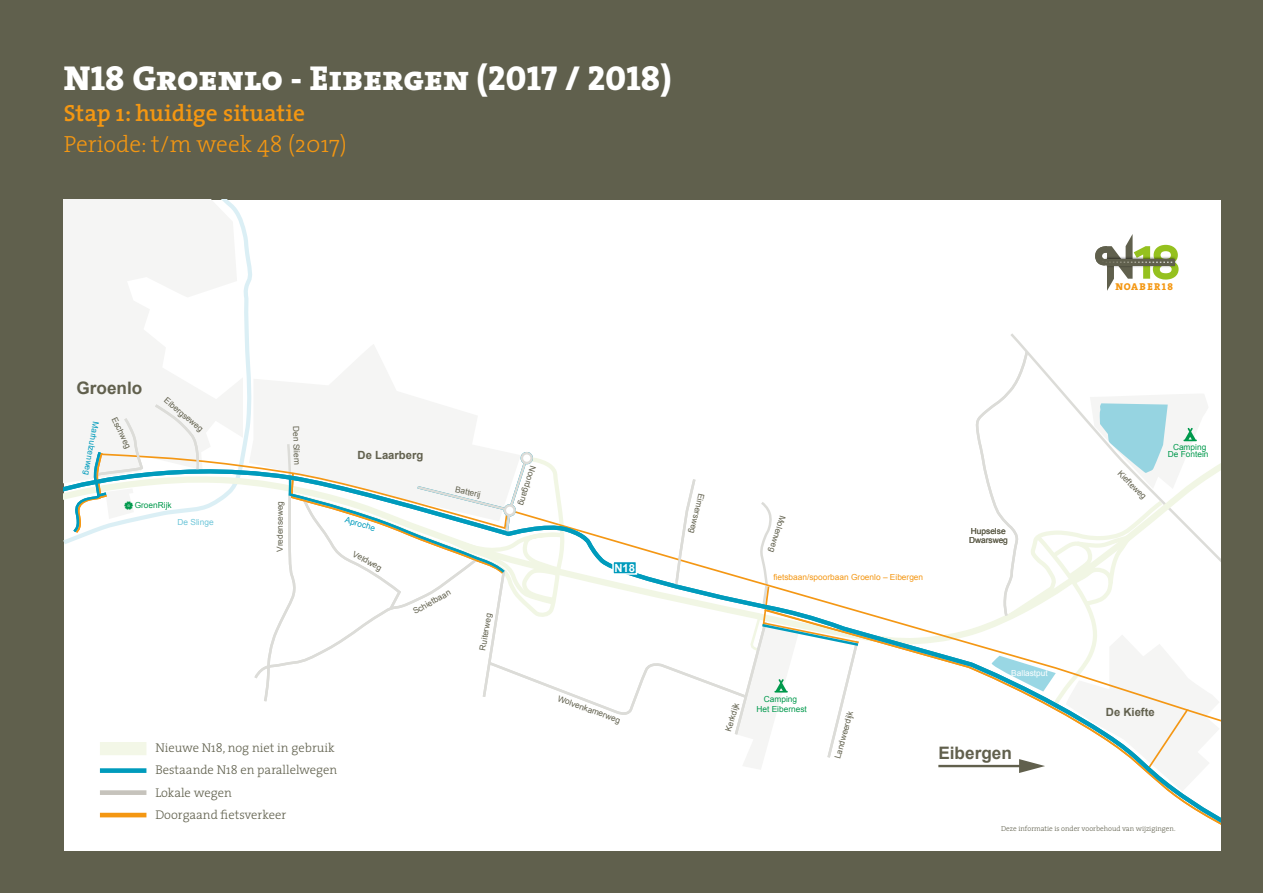
<style>
.page{position:relative;width:1263px;height:893px;background:#60604d}
.page>*{position:absolute;margin:0;border:0;box-sizing:border-box;transform-origin:0 0}
.t1{font:34.8px "The Serif Extra Bold Caps";color:#fff}
.t2{font:300 23.4px "The Serif";color:#f49712}
.t3{font:600 23.4px "The Serif";color:#f49712}
.t4{font:700 17.25px "Arial";color:#61604d}
.t5{font:300 12.6px/22.2px "The Serif";color:#60604d}
.t6{font:700 11.25px "Arial";color:#61604d}
.t7{font:700 11.25px "Arial";color:#fff}
.t8{font:9.9px "The Serif Extra Bold Caps";letter-spacing:.14em;color:#f49712}
.t9{font:8.25px/8.9px "Arial";color:#61604d}
.t10{font:8.25px/7.1px "Arial";color:#00994c;text-align:center}
.t11{font:8.25px "Arial";color:#f49714}
.t12{font:8.25px "Arial";color:#009bbc}
.t13{font:8.25px "Arial";color:#fff}
.t14{font:8.25px "Arial";color:#6ec6d9}
.t15{font:300 7.2px "The Serif";color:#60604d}
</style>
<div class="page">
<div style="left:64px;top:200px;width:1156px;height:650px;background:#fff"></div>
<svg style="left:257px;top:345px;width:220px;height:87px;fill:#f5f5f4"></svg>
<svg style="left:64px;top:200px;width:193px;height:232px"></svg>
<svg style="left:64px;top:432px;width:410px;height:21px"></svg>
<svg style="left:152px;top:402px;width:48px;height:51px"></svg>
<svg style="left:64px;top:453px;width:1156px;height:372px"></svg>
<svg style="left:252px;top:441px;width:609px;height:329px"></svg>
<svg style="left:974px;top:349px;width:246px;height:442px"></svg>
<svg style="left:1095px;top:234px;width:83px;height:57px"></svg>
<div style="left:100px;top:742px;width:46px;height:13px;background:#f3f7e7"></div>
<div style="left:100px;top:768px;width:46px;height:5px;background:#009bbc"></div>
<div style="left:100px;top:790px;width:46px;height:5px;background:#c6c3bc"></div>
<hr style="left:100px;top:813px;width:46px;height:4px;background:#f49712">
<svg style="left:71px;top:415px;width:74px;height:120px"></svg>
<h1 class="t1" style="left:64px;top:49px;width:609px">N18 Groenlo - Eibergen (2017 / 2018)</h1>
<h2 class="t3" style="left:64px;top:94px;width:243px">Stap 1: huidige situatie</h2>
<h2 class="t2" style="left:64px;top:125px;width:285px">Periode: t/m week 48 (2017)</h2>
<h3 class="t4" style="left:77px;top:376px;width:67px">Groenlo</h3>
<p class="t12" style="left:101px;top:423px;width:56px;rotate:100deg">Marhulzenweg</p>
<p class="t9" style="left:118px;top:415px;width:35px;rotate:64deg">Eschweg</p>
<p class="t9" style="left:168px;top:396px;width:50px;rotate:40deg">Eibergseweg</p>
<p class="t10" style="left:135px;top:501px;width:38px">GroenRijk</p>
<p class="t14" style="left:178px;top:516px;width:38px">De Slinge</p>
<p class="t9" style="left:300px;top:426px;width:40px;rotate:88deg">Den Sliem</p>
<p class="t9" style="left:276px;top:552px;width:52px;rotate:-90deg">Vredenseweg</p>
<h3 class="t6" style="left:358px;top:448px;width:67px">De Laarberg</h3>
<p class="t12" style="left:347px;top:514px;width:32px;rotate:17deg">Aproche</p>
<p class="t9" style="left:355px;top:549px;width:33px;rotate:28deg">Veldweg</p>
<p class="t9" style="left:456px;top:485px;width:27px;rotate:12deg">Batterij</p>
<p class="t9" style="left:411px;top:608px;width:43px;rotate:-29deg">Schietbaan</p>
<p class="t9" style="left:478px;top:649px;width:39px;rotate:-80deg">Ruiterweg</p>
<h3 class="t5" style="left:155px;top:736px;width:183px">Nieuwe N18, nog niet in gebruik<br>Bestaande N18 en parallelwegen<br>Lokale wegen<br>Doorgaand fietsverkeer</h3>
<p class="t9" style="left:538px;top:467px;width:43px;rotate:107deg">Noordgang</p>
<h3 class="t7" style="left:614px;top:560px;width:22px">N18</h3>
<p class="t9" style="left:560px;top:694px;width:68px;rotate:20deg">Wolvenkamerweg</p>
<p class="t8" style="left:1115px;top:279px;width:59px">NOABER18</p>
<p class="t9" style="left:706px;top:494px;width:43px;rotate:103deg">Eimersweg</p>
<p class="t9" style="left:787px;top:517px;width:39px;rotate:107deg">Molenweg</p>
<p class="t11" style="left:773px;top:572px;width:151px">fietsbaan/spoorbaan Groenlo – Eibergen</p>
<p class="t9" style="left:969px;top:527px;width:40px">Hupselse<br>Dwarsweg</p>
<p class="t9" style="left:1122px;top:469px;width:38px;rotate:45deg">Kiefteweg</p>
<p class="t10" style="left:1168px;top:444px;width:42px">Camping<br>De Fontein</p>
<p class="t10" style="left:756px;top:695px;width:52px;line-height:10.1px">Camping<br>Het Eibernest</p>
<p class="t9" style="left:724px;top:730px;width:31px;rotate:-74deg">Kerkdijk</p>
<p class="t9" style="left:833px;top:757px;width:51px;rotate:-74deg">Landweerdijk</p>
<p class="t13" style="left:1011px;top:668px;width:38px">Ballastput</p>
<h3 class="t4" style="left:938px;top:742px;width:75px">Eibergen</h3>
<h3 class="t6" style="left:1106px;top:704px;width:50px">De Kiefte</h3>
<p class="t15" style="left:1001px;top:822px;width:176px">Deze informatie is onder voorbehoud van wijzigingen.</p>
</div>
